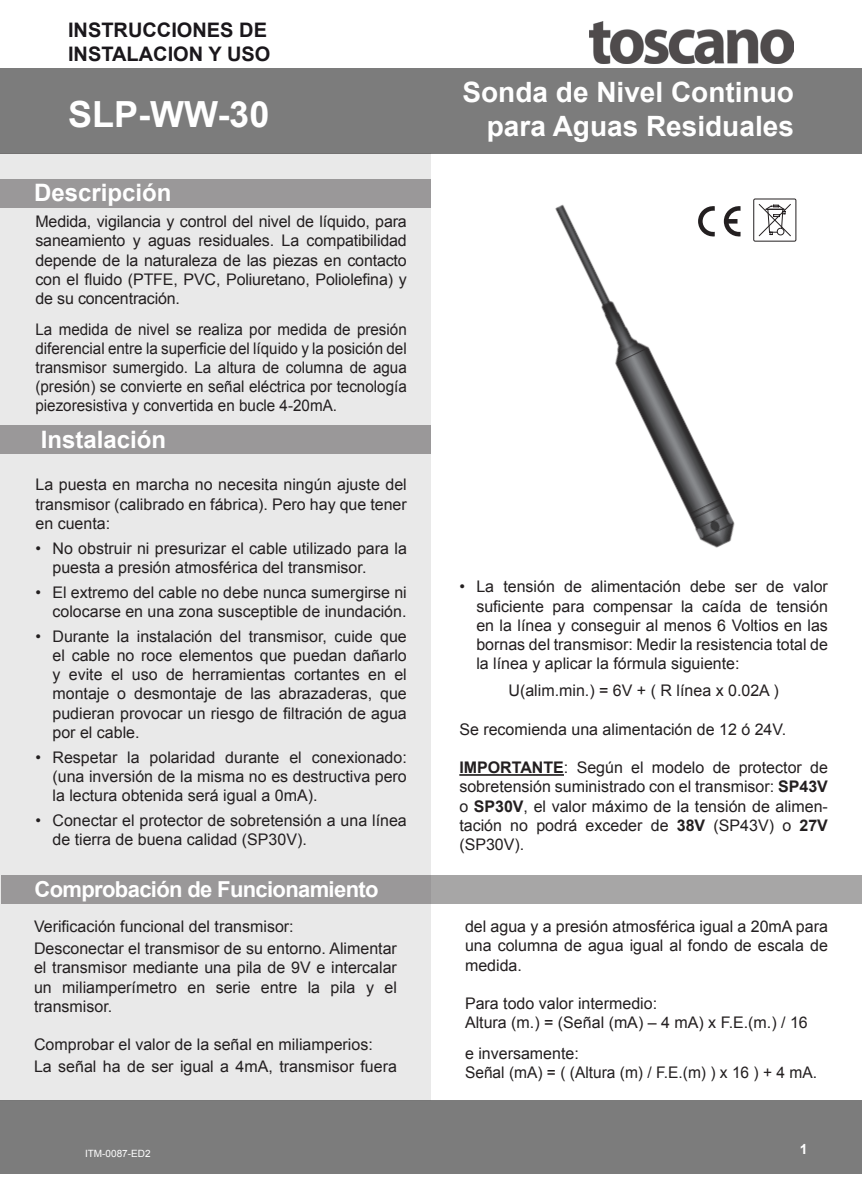
<style>
.page{position:relative;width:862px;height:1191px;background:#fff}
.page>*{position:absolute;margin:0;border:0;box-sizing:border-box;transform-origin:0 0}
.t1{font:700 36px "Arial";color:#fff}
.t2{font:700 28px "Arial";color:#fff}
.t3{font:700 24px "Arial";color:#fff}
.t4{font:700 22px "Arial";letter-spacing:-.03em;color:#fff}
.t5{font:700 20px/24px "Arial";color:#1a171b}
.t6{font:16px/19.2px "Arial";color:#231f20;text-align:justify}
.t7{font:16px/19.2px "Arial";color:#231f20;text-align:justify;scale:.95 1}
.t8{font:700 14px "Arial";color:#fff}
.t9{font:10px "Arial";color:#fff}
.s1{font-weight:700}
</style>
<div class="page">
<div style="left:0;top:68px;width:862px;height:85px;background:#7c7c7c"></div>
<div style="left:0;top:153px;width:431px;height:947px;background:#e9e9e9"></div>
<div style="left:0;top:1100px;width:862px;height:74px;background:#7c7c7c"></div>
<div style="left:0;top:179px;width:431px;height:28px;background:#9a9899"></div>
<img style="left:590px;top:22px;width:204px;height:41px">
<div style="left:0;top:425px;width:431px;height:29px;background:#9a9899"></div>
<hr style="left:459px;top:774px;width:105px;height:2px;background:#231f20">
<svg style="left:753px;top:198px;width:43px;height:44px"></svg>
<div style="left:1px;top:875px;width:861px;height:29px;background:linear-gradient(to right,#979496,#aaaaa9)"></div>
<img style="left:555px;top:204px;width:186px;height:344px">
<p class="t5" style="left:68px;top:19px;width:204px">INSTRUCCIONES DE<br>INSTALACION Y USO</p>
<p class="t1" style="left:68px;top:90px;width:203px">SLP-WW-30</p>
<p class="t3" style="left:34px;top:176px;width:139px">Descripción</p>
<p class="t6" style="left:35px;top:212px;width:373px">Medida, vigilancia y control del nivel de líquido, para saneamiento y aguas residuales. La compatibilidad depende de la naturaleza de las piezas en contacto con el fluido (PTFE, PVC, Poliuretano, Poliolefina) y de su concentración.</p>
<p class="t7" style="left:35px;top:319px;width:392px">La medida de nivel se realiza por medida de presión diferencial entre la superficie del líquido y la posición del transmisor sumergido. La altura de columna de agua (presión) se convierte en señal eléctrica por tecnología piezoresistiva y convertida en bucle 4-20mA.</p>
<p class="t3" style="left:41px;top:424px;width:127px">Instalación</p>
<p class="t6" style="left:35px;top:475px;width:373px">La puesta en marcha no necesita ningún ajuste del transmisor (calibrado en fábrica). Pero hay que tener en cuenta:</p>
<p class="t6" style="left:52px;top:538px;width:356px;text-indent:-17px">• No obstruir ni presurizar el cable utilizado para la puesta a presión atmosférica del transmisor.</p>
<p class="t6" style="left:35px;top:582px;width:373px;text-align:right">• El extremo del cable no debe nunca sumergirse ni colocarse en una zona susceptible de inundación.</p>
<p class="t6" style="left:52px;top:626px;width:356px;text-indent:-17px">• Durante la instalación del transmisor, cuide que el cable no roce elementos que puedan dañarlo y evite el uso de herramientas cortantes en el montaje o desmontaje de las abrazaderas, que pudieran provocar un riesgo de filtración de agua por el cable.</p>
<p class="t6" style="left:52px;top:747px;width:356px;text-indent:-17px">• Respetar la polaridad durante el conexionado: (una inversión de la misma no es destructiva pero la lectura obtenida será igual a 0mA).</p>
<p class="t6" style="left:52px;top:811px;width:356px;text-indent:-17px">• Conectar el protector de sobretensión a una línea de tierra de buena calidad (SP30V).</p>
<p class="t4" style="left:35px;top:874px;width:345px">Comprobación de Funcionamiento</p>
<p class="t6" style="left:34px;top:917px;width:261px">Verificación funcional del transmisor:</p>
<p class="t6" style="left:34px;top:939px;width:364px">Desconectar el transmisor de su entorno. Alimentar el transmisor mediante una pila de 9V e intercalar un miliamperímetro en serie entre la pila y el transmisor.</p>
<p class="t6" style="left:34px;top:1035px;width:340px">Comprobar el valor de la señal en miliamperios:</p>
<p class="t6" style="left:34px;top:1057px;width:364px">La señal ha de ser igual a 4mA, transmisor fuera</p>
<p class="t2" style="left:462px;top:74px;width:333px">Sonda de Nivel Continuo</p>
<p class="t2" style="left:487px;top:107px;width:309px">para Aguas Residuales</p>
<p class="t6" style="left:476px;top:577px;width:353px;text-indent:-17px">• La tensión de alimentación debe ser de valor suficiente para compensar la caída de tensión en la línea y conseguir al menos 6 Voltios en las bornas del transmisor: Medir la resistencia total de la línea y aplicar la fórmula siguiente:</p>
<p class="t6" style="left:508px;top:681px;width:272px">U(alim.min.) = 6V + ( R línea x 0.02A )</p>
<p class="t6" style="left:459px;top:720px;width:328px">Se recomienda una alimentación de 12 ó 24V.</p>
<p class="t6" style="left:459px;top:758px;width:370px"><span class="s1">IMPORTANTE</span>: Según el modelo de protector de sobretensión suministrado con el transmisor: <span class="s1">SP43V </span>o <span class="s1">SP30V</span>, el valor máximo de la tensión de alimen&shy;tación no podrá exceder de <span class="s1">38V</span> (SP43V) o <span class="s1">27V </span>(SP30V).</p>
<p class="t6" style="left:465px;top:917px;width:364px">del agua y a presión atmosférica igual a 20mA para una columna de agua igual al fondo de escala de medida.</p>
<p class="t6" style="left:465px;top:994px;width:194px">Para todo valor intermedio:</p>
<p class="t6" style="left:465px;top:1013px;width:344px">Altura (m.) = (Señal (mA) – 4 mA) x F.E.(m.) / 16</p>
<p class="t6" style="left:465px;top:1043px;width:115px">e inversamente:</p>
<p class="t6" style="left:465px;top:1062px;width:353px">Señal (mA) = ( (Altura (m) / F.E.(m) ) x 16 ) + 4 mA.</p>
<p class="t9" style="left:85px;top:1146px;width:67px">ITM-0087-ED2</p>
<p class="t8" style="left:800px;top:1140px;width:9px">1</p>
</div>
